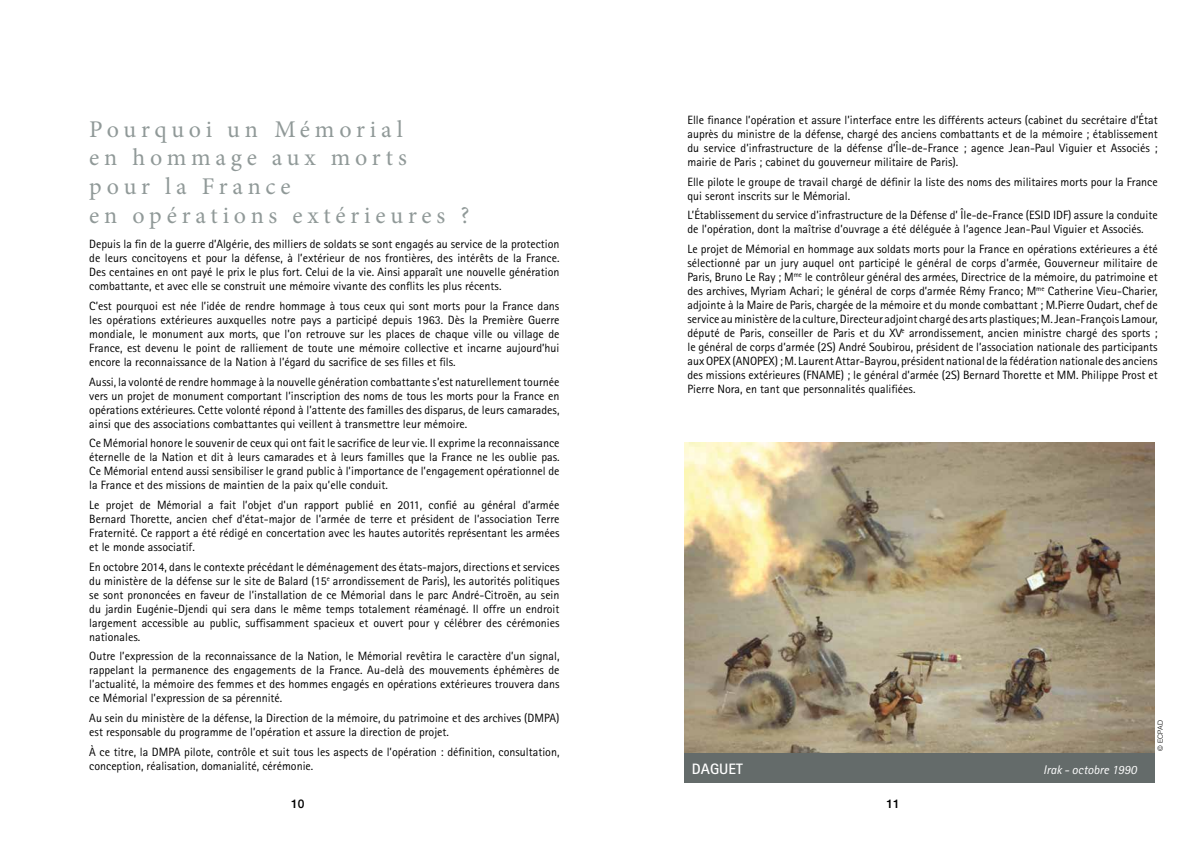
<style>
.page{position:relative;width:1191px;height:842px;background:#fff}
.page>*{position:absolute;margin:0;border:0;box-sizing:border-box;transform-origin:0 0}
.t1{font:24px/28.8px "Minion Pro";letter-spacing:.2em;color:#909998}
.t2{font:700 15.1px "Rotis Sans Serif";color:#fff}
.t3{font:italic 12.6px "Rotis Sans Serif";color:#fff}
.t4{font:12px/14px "Rotis Sans Serif";color:#000;text-align:justify}
.t5{font:500 12px "Helvetica Neue LT Std";color:#000}
.t6{font:300 7px "Helvetica LT Std";color:#000}
</style>
<div class="page">
<img style="left:685px;top:442px;width:470px;height:311px">
<div style="left:685px;top:753px;width:470px;height:29px;background:#646b6a"></div>
<h1 class="t1" style="left:89px;top:115px;width:382px">Pourquoi un Mémorial<br>en hommage aux morts pour la France<br>en opérations extérieures ?</h1>
<p class="t4" style="left:89px;top:237px;width:471px">Depuis la fin de la guerre d’Algérie, des milliers de soldats se sont engagés au service de la protection de leurs concitoyens et pour la défense, à l’extérieur de nos frontières, des intérêts de la France.<br>Des centaines en ont payé le prix le plus fort. Celui de la vie. Ainsi apparaît une nouvelle génération combattante, et avec elle se construit une mémoire vivante des conflits les plus récents.</p>
<p class="t4" style="left:89px;top:299px;width:472px">C’est pourquoi est née l’idée de rendre hommage à tous ceux qui sont morts pour la France dans les opérations extérieures auxquelles notre pays a participé depuis 1963. Dès la Première Guerre mondiale, le monument aux morts, que l’on retrouve sur les places de chaque ville ou village de France, est devenu le point de ralliement de toute une mémoire collective et incarne aujourd’hui encore la reconnaissance de la Nation à l’égard du sacrifice de ses filles et fils.</p>
<p class="t4" style="left:89px;top:374px;width:472px">Aussi, la volonté de rendre hommage à la nouvelle génération combattante s’est naturellement tournée vers un projet de monument comportant l’inscription des noms de tous les morts pour la France en opérations extérieures. Cette volonté répond à l’attente des familles des disparus, de leurs camarades, ainsi que des associations combattantes qui veillent à transmettre leur mémoire.</p>
<p class="t4" style="left:89px;top:436px;width:472px">Ce Mémorial honore le souvenir de ceux qui ont fait le sacrifice de leur vie. Il exprime la reconnaissance éternelle de la Nation et dit à leurs camarades et à leurs familles que la France ne les oublie pas.<br>Ce Mémorial entend aussi sensibiliser le grand public à l’importance de l’engagement opérationnel de la France et des missions de maintien de la paix qu’elle conduit.</p>
<p class="t4" style="left:89px;top:498px;width:471px">Le projet de Mémorial a fait l’objet d’un rapport publié en 2011, confié au général d’armée Bernard Thorette, ancien chef d’état-major de l’armée de terre et président de l’association Terre Fraternité. Ce rapport a été rédigé en concertation avec les hautes autorités représentant les armées et le monde associatif.</p>
<p class="t4" style="left:89px;top:560px;width:472px">En octobre 2014, dans le contexte précédant le déménagement des états-majors, directions et services du ministère de la défense sur le site de Balard (15<sup>e</sup> arrondissement de Paris), les autorités politiques se sont prononcées en faveur de l’installation de ce Mémorial dans le parc André-Citroën, au sein du jardin Eugénie-Djendi qui sera dans le même temps totalement réaménagé. Il offre un endroit largement accessible au public, suffisamment spacieux et ouvert pour y célébrer des cérémonies nationales.</p>
<p class="t4" style="left:89px;top:649px;width:472px">Outre l’expression de la reconnaissance de la Nation, le Mémorial revêtira le caractère d’un signal, rappelant la permanence des engagements de la France. Au-delà des mouvements éphémères de l’actualité, la mémoire des femmes et des hommes engagés en opérations extérieures trouvera dans ce Mémorial l’expression de sa pérennité.</p>
<p class="t4" style="left:89px;top:711px;width:472px">Au sein du ministère de la défense, la Direction de la mémoire, du patrimoine et des archives (DMPA) est responsable du programme de l’opération et assure la direction de projet.</p>
<p class="t4" style="left:89px;top:744px;width:471px">À ce titre, la DMPA pilote, contrôle et suit tous les aspects de l’opération : définition, consultation, conception, réalisation, domanialité, cérémonie.</p>
<p class="t4" style="left:687px;top:113px;width:472px">Elle finance l’opération et assure l’interface entre les différents acteurs (cabinet du secrétaire d’État auprès du ministre de la défense, chargé des anciens combattants et de la mémoire ; établissement du service d’infrastructure de la défense d’Île-de-France ; agence Jean-Paul Viguier et Associés ; mairie de Paris ; cabinet du gouverneur militaire de Paris).</p>
<p class="t4" style="left:687px;top:174px;width:472px">Elle pilote le groupe de travail chargé de définir la liste des noms des militaires morts pour la France qui seront inscrits sur le Mémorial.</p>
<p class="t4" style="left:687px;top:208px;width:471px">L’Établissement du service d’infrastructure de la Défense d’ Île-de-France (ESID IDF) assure la conduite de l’opération, dont la maîtrise d’ouvrage a été déléguée à l’agence Jean‑Paul Viguier et Associés.</p>
<p class="t4" style="left:687px;top:242px;width:472px">Le projet de Mémorial en hommage aux soldats morts pour la France en opérations extérieures a été sélectionné par un jury auquel ont participé le général de corps d’armée, Gouverneur militaire de Paris, Bruno Le Ray ; M<sup>me</sup> le contrôleur général des armées, Directrice de la mémoire, du patrimoine et des archives, Myriam Achari; le général de corps d’armée Rémy Franco; M<sup>me</sup> Catherine Vieu‑Charier, adjointe à la Maire de Paris, chargée de la mémoire et du monde combattant ; M.Pierre Oudart, chef de service au ministère de la culture, Directeur adjoint chargé des arts plastiques; M. Jean‑François Lamour, député de Paris, conseiller de Paris et du XV<sup>e</sup> arrondissement, ancien ministre chargé des sports ; le général de corps d’armée (2S) André Soubirou, président de l’association nationale des participants aux OPEX (ANOPEX) ; M. Laurent Attar-Bayrou, président national de la fédération nationale des anciens des missions extérieures (FNAME) ; le général d’armée (2S) Bernard Thorette et MM. Philippe Prost et Pierre Nora, en tant que personnalités qualifiées.</p>
<p class="t2" style="left:692px;top:759px;width:52px">DAGUET</p>
<p class="t3" style="left:1043px;top:762px;width:95px">Irak - octobre 1990</p>
<p class="t6" style="left:1155px;top:750px;width:32px;rotate:-90deg">© ECPAD</p>
<p class="t5" style="left:291px;top:797px;width:15px">10</p>
<p class="t5" style="left:886px;top:797px;width:15px">11</p>
</div>
